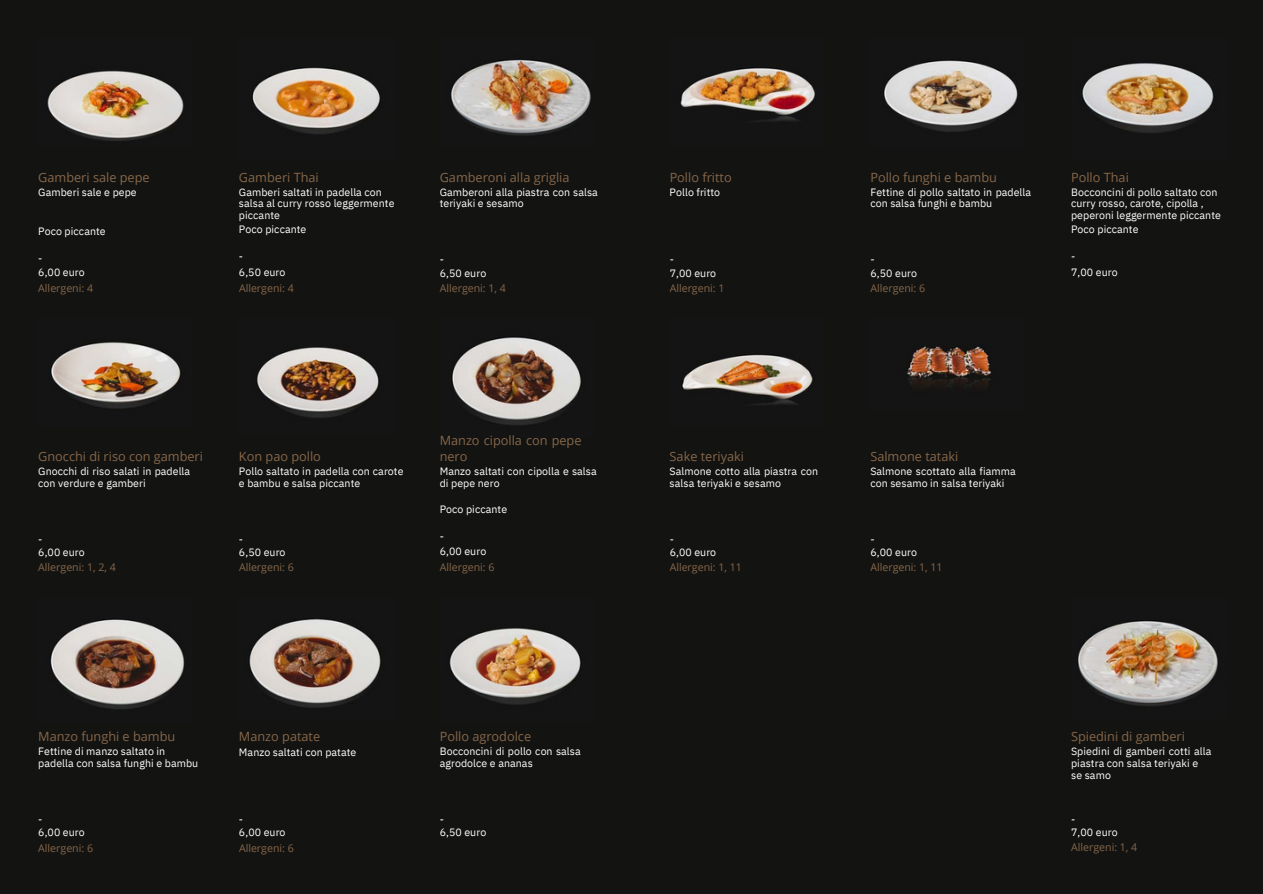
<style>
.page{position:relative;width:1263px;height:894px;background:#fff}
.page>*{position:absolute;margin:0;border:0;box-sizing:border-box;transform-origin:0 0}
.t1{font:12.75px/15.1px "Open Sans";color:#866748}
.t2{font:10.65px/12px "IBM Plex Sans";letter-spacing:.005em;color:#fff}
.t3{font:10.65px "Open Sans";color:#866748}
</style>
<div class="page">
<div style="left:0;top:0;width:1263px;height:893px;background:#131312"></div>
<img style="left:47px;top:70px;width:137px;height:71px">
<img style="left:252px;top:67px;width:128px;height:67px">
<img style="left:450px;top:59px;width:141px;height:77px">
<img style="left:50px;top:342px;width:131px;height:67px">
<img style="left:257px;top:347px;width:122px;height:71px">
<img style="left:451px;top:337px;width:131px;height:88px">
<img style="left:50px;top:619px;width:135px;height:90px">
<img style="left:249px;top:619px;width:132px;height:89px">
<img style="left:449px;top:628px;width:132px;height:77px">
<img style="left:680px;top:67px;width:135px;height:55px">
<img style="left:681px;top:354px;width:132px;height:51px">
<img style="left:883px;top:60px;width:135px;height:72px">
<img style="left:907px;top:346px;width:84px;height:41px">
<img style="left:1081px;top:63px;width:133px;height:70px">
<img style="left:1078px;top:620px;width:140px;height:86px">
<p class="t1" style="left:38px;top:169px;width:113px">Gamberi sale pepe</p>
<h1 class="t1" style="left:239px;top:169px;width:81px">Gamberi Thai</h1>
<p class="t1" style="left:440px;top:169px;width:131px">Gamberoni alla griglia</p>
<p class="t1" style="left:670px;top:169px;width:64px">Pollo fritto</p>
<h1 class="t1" style="left:870px;top:169px;width:128px">Pollo funghi e bambu</h1>
<p class="t1" style="left:1071px;top:169px;width:59px">Pollo Thai</p>
<p class="t2" style="left:38px;top:186px;width:100px">Gamberi sale e pepe</p>
<p class="t2" style="left:38px;top:225px;width:69px">Poco piccante</p>
<p class="t2" style="left:38px;top:252px;width:6px">-</p>
<p class="t2" style="left:38px;top:266px;width:48px">6,00 euro</p>
<h1 class="t2" style="left:239px;top:185px;width:157px">Gamberi saltati in padella con salsa al curry rosso leggermente piccante</h1>
<p class="t2" style="left:239px;top:223px;width:69px">Poco piccante</p>
<p class="t2" style="left:239px;top:250px;width:6px">-</p>
<p class="t2" style="left:239px;top:266px;width:48px">6,50 euro</p>
<p class="t2" style="left:440px;top:185px;width:160px">Gamberoni alla piastra con salsa teriyaki e sesamo</p>
<p class="t2" style="left:440px;top:253px;width:6px">-</p>
<p class="t2" style="left:440px;top:267px;width:48px">6,50 euro</p>
<p class="t2" style="left:670px;top:186px;width:52px">Pollo fritto</p>
<p class="t2" style="left:670px;top:253px;width:6px">-</p>
<p class="t2" style="left:670px;top:267px;width:48px">7,00 euro</p>
<p class="t2" style="left:870px;top:185px;width:162px">Fettine di pollo saltato in padella con salsa funghi e bambu</p>
<p class="t2" style="left:870px;top:253px;width:6px">-</p>
<p class="t2" style="left:870px;top:267px;width:48px">6,50 euro</p>
<p class="t2" style="left:1071px;top:185px;width:151px">Bocconcini di pollo saltato con curry rosso, carote, cipolla , peperoni leggermente piccante</p>
<p class="t2" style="left:1071px;top:223px;width:69px">Poco piccante</p>
<p class="t2" style="left:1071px;top:250px;width:6px">-</p>
<p class="t2" style="left:1071px;top:266px;width:48px">7,00 euro</p>
<h1 class="t3" style="left:38px;top:280px;width:56px">Allergeni: 4</h1>
<p class="t3" style="left:239px;top:280px;width:56px">Allergeni: 4</p>
<h1 class="t3" style="left:440px;top:280px;width:68px">Allergeni: 1, 4</h1>
<p class="t3" style="left:670px;top:280px;width:56px">Allergeni: 1</p>
<p class="t3" style="left:870px;top:280px;width:56px">Allergeni: 6</p>
<p class="t1" style="left:38px;top:448px;width:166px">Gnocchi di riso con gamberi</p>
<p class="t1" style="left:239px;top:448px;width:83px">Kon pao pollo</p>
<p class="t1" style="left:440px;top:433px;width:143px">Manzo cipolla con pepe nero</p>
<p class="t1" style="left:670px;top:448px;width:76px">Sake teriyaki</p>
<p class="t1" style="left:870px;top:448px;width:89px">Salmone tataki</p>
<p class="t2" style="left:38px;top:465px;width:153px">Gnocchi di riso salati in padella con verdure e gamberi</p>
<p class="t2" style="left:38px;top:532px;width:6px">-</p>
<p class="t2" style="left:38px;top:546px;width:48px">6,00 euro</p>
<p class="t2" style="left:239px;top:465px;width:166px">Pollo saltato in padella con carote e bambu e salsa piccante</p>
<p class="t2" style="left:239px;top:532px;width:6px">-</p>
<p class="t2" style="left:239px;top:546px;width:48px">6,50 euro</p>
<p class="t2" style="left:440px;top:465px;width:159px">Manzo saltati con cipolla e salsa di pepe nero</p>
<p class="t2" style="left:440px;top:503px;width:69px">Poco piccante</p>
<h1 class="t2" style="left:440px;top:529px;width:6px">-</h1>
<p class="t2" style="left:440px;top:545px;width:48px">6,00 euro</p>
<p class="t2" style="left:670px;top:465px;width:150px">Salmone cotto alla piastra con salsa teriyaki e sesamo</p>
<p class="t2" style="left:670px;top:532px;width:6px">-</p>
<h1 class="t2" style="left:670px;top:546px;width:48px">6,00 euro</h1>
<p class="t2" style="left:870px;top:465px;width:147px">Salmone scottato alla fiamma con sesamo in salsa teriyaki</p>
<p class="t2" style="left:870px;top:532px;width:6px">-</p>
<h1 class="t2" style="left:870px;top:546px;width:48px">6,00 euro</h1>
<p class="t3" style="left:38px;top:560px;width:79px">Allergeni: 1, 2, 4</p>
<p class="t3" style="left:239px;top:560px;width:56px">Allergeni: 6</p>
<p class="t3" style="left:440px;top:560px;width:56px">Allergeni: 6</p>
<p class="t3" style="left:670px;top:560px;width:74px">Allergeni: 1, 11</p>
<p class="t3" style="left:870px;top:560px;width:74px">Allergeni: 1, 11</p>
<p class="t1" style="left:38px;top:728px;width:139px">Manzo funghi e bambu</p>
<p class="t1" style="left:239px;top:728px;width:83px">Manzo patate</p>
<p class="t1" style="left:440px;top:728px;width:93px">Pollo agrodolce</p>
<p class="t1" style="left:1071px;top:728px;width:115px">Spiedini di gamberi</p>
<h1 class="t2" style="left:38px;top:745px;width:161px">Fettine di manzo saltato in padella con salsa funghi e bambu</h1>
<p class="t2" style="left:239px;top:745px;width:119px">Manzo saltati con patate</p>
<p class="t2" style="left:440px;top:745px;width:143px">Bocconcini di pollo con salsa agrodolce e ananas</p>
<p class="t2" style="left:1071px;top:745px;width:142px">Spiedini di gamberi cotti alla piastra con salsa teriyaki e</p>
<h1 class="t2" style="left:1071px;top:768px;width:41px">se samo</h1>
<p class="t2" style="left:38px;top:812px;width:6px">-</p>
<h1 class="t2" style="left:38px;top:826px;width:48px">6,00 euro</h1>
<p class="t2" style="left:239px;top:812px;width:6px">-</p>
<p class="t2" style="left:239px;top:826px;width:48px">6,00 euro</p>
<h1 class="t2" style="left:440px;top:812px;width:6px">-</h1>
<p class="t2" style="left:440px;top:826px;width:48px">6,50 euro</p>
<p class="t2" style="left:1071px;top:812px;width:6px">-</p>
<p class="t2" style="left:1071px;top:826px;width:48px">7,00 euro</p>
<p class="t3" style="left:38px;top:839px;width:56px">Allergeni: 6</p>
<p class="t3" style="left:239px;top:839px;width:56px">Allergeni: 6</p>
<p class="t3" style="left:1071px;top:839px;width:68px">Allergeni: 1, 4</p>
</div>
